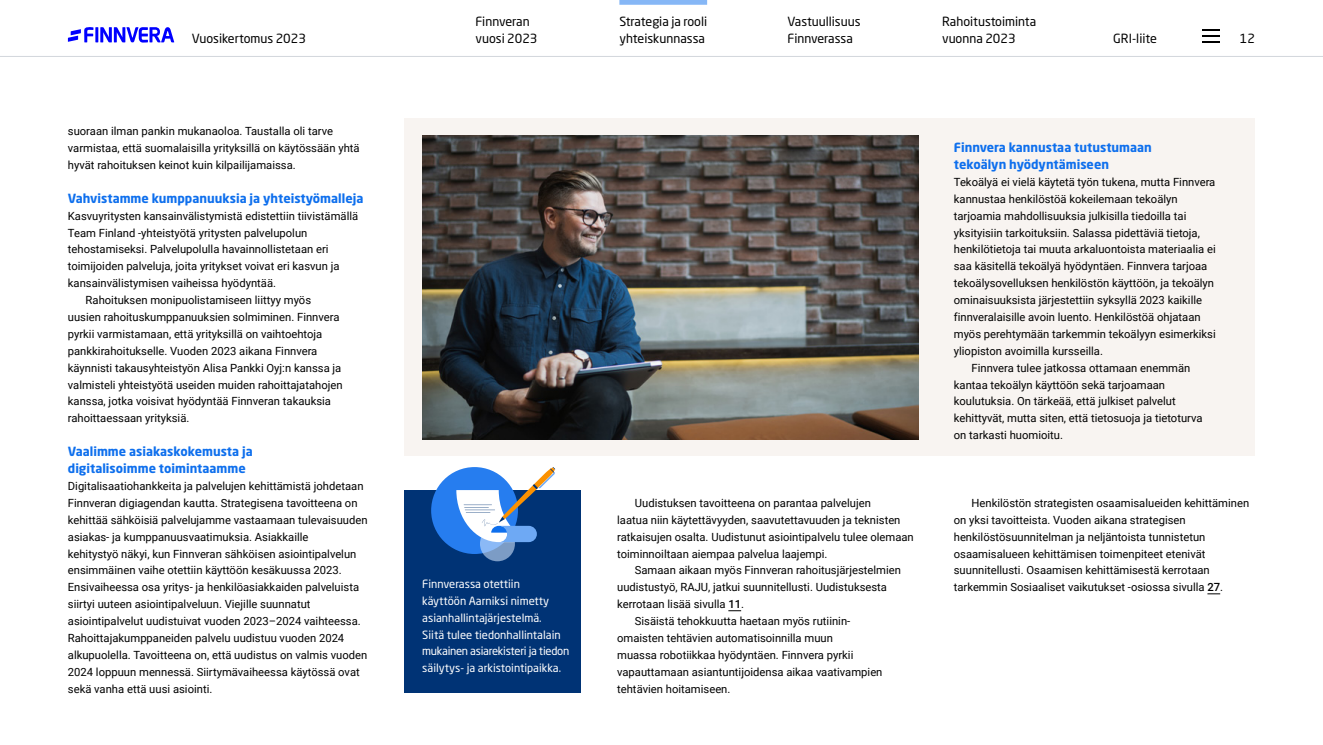
<style>
.page{position:relative;width:1323px;height:745px;background:#fff}
.page>*{position:absolute;margin:0;border:0;box-sizing:border-box;transform-origin:0 0}
.t1{font:700 12.5px/16.9px "Neo Sans Std";color:#0e6fed}
.t2{font:12.5px/16.2px "Neo Sans Std";color:#000}
.t3{font:11.25px/16.9px "Roboto";color:#000}
.t4{font:11.25px/16.9px "Neo Sans Std";color:#fff}
.s1{font-weight:500}
</style>
<div class="page">
<svg style="left:728px;top:610px;width:13px;height:1px"></svg>
<div style="left:405px;top:118px;width:850px;height:338px;background:#f8f4f1"></div>
<img style="left:422px;top:135px;width:496px;height:304px">
<div style="left:405px;top:490px;width:176px;height:202px;background:#003375"></div>
<div style="left:431px;top:467px;width:87px;height:86px;background:#267def;border-radius:50%"></div>
<svg style="left:480px;top:526px;width:35px;height:35px"></svg>
<svg style="left:456px;top:467px;width:99px;height:74px"></svg>
<hr style="left:465px;top:509px;width:30px;height:1px;background:#6685ac">
<svg style="left:1207px;top:593px;width:13px;height:1px"></svg>
<hr style="left:0;top:56px;width:1323px;height:1px;background:#d2d7dc">
<svg style="left:68px;top:27px;width:106px;height:16px"></svg>
<svg style="left:1202px;top:30px;width:17px;height:13px"></svg>
<div style="left:619px;top:0;width:88px;height:5px;background:#86b7f6"></div>
<p class="t2" style="left:475px;top:13px;width:64px">Finnveran vuosi 2023</p>
<p class="t2" style="left:787px;top:13px;width:75px">Vastuullisuus<br>Finnverassa</p>
<p class="t2" style="left:619px;top:13px;width:89px">Strategia ja rooli yhteiskunnassa</p>
<p class="t2" style="left:942px;top:13px;width:96px">Rahoitustoiminta vuonna 2023</p>
<p class="t2" style="left:192px;top:30px;width:116px">Vuosikertomus 2023</p>
<p class="t2" style="left:1113px;top:30px;width:45px">GRI-liite</p>
<p class="t2" style="left:1240px;top:30px;width:17px">12</p>
<p class="t3" style="left:68px;top:122px;width:293px">suoraan ilman pankin mukanaoloa. Taustalla oli tarve varmistaa, että suomalaisilla yrityksillä on käytössään yhtä hyvät rahoituksen keinot kuin kilpailijamaissa.</p>
<p class="t1" style="left:68px;top:189px;width:297px">Vahvistamme kumppanuuksia ja yhteistyömalleja</p>
<p class="t3" style="left:68px;top:207px;width:292px">Kasvuyritysten kansainvälistymistä edistettiin tiivistämällä</p>
<p class="t3" style="left:68px;top:223px;width:241px">Team Finland -yhteistyötä yritysten palvelupolun</p>
<p class="t3" style="left:68px;top:240px;width:262px">tehostamiseksi. Palvelupolulla havainnollistetaan eri</p>
<p class="t3" style="left:68px;top:257px;width:273px">toimijoiden palveluja, joita yritykset voivat eri kasvun ja</p>
<p class="t3" style="left:68px;top:274px;width:210px">kansainvälistymisen vaiheissa hyödyntää.</p>
<p class="t3" style="left:86px;top:291px;width:227px">Rahoituksen monipuolistamiseen liittyy myös</p>
<p class="t3" style="left:68px;top:308px;width:273px">uusien rahoituskumppanuuksien solmiminen. Finnvera</p>
<p class="t3" style="left:68px;top:325px;width:256px">pyrkii varmistamaan, että yrityksillä on vaihtoehtoja</p>
<p class="t3" style="left:68px;top:342px;width:251px">pankkirahoitukselle. Vuoden 2023 aikana Finnvera</p>
<p class="t3" style="left:68px;top:358px;width:275px">käynnisti takausyhteistyön Alisa Pankki Oyj:n kanssa ja</p>
<p class="t3" style="left:68px;top:375px;width:276px">valmisteli yhteistyötä useiden muiden rahoittajatahojen</p>
<p class="t3" style="left:68px;top:392px;width:265px">kanssa, jotka voisivat hyödyntää Finnveran takauksia</p>
<p class="t3" style="left:68px;top:409px;width:123px">rahoittaessaan yrityksiä.</p>
<p class="t1" style="left:68px;top:442px;width:186px">Vaalimme asiakaskokemusta ja digitalisoimme toimintaamme</p>
<p class="t3" style="left:68px;top:477px;width:301px">Digitalisaatiohankkeita ja palvelujen kehittämistä johdetaan Finnveran digiagendan kautta. Strategisena tavoitteena on kehittää sähköisiä palvelujamme vastaamaan tulevaisuuden asiakas- ja kumppanuusvaatimuksia. Asiakkaille<br>kehitystyö näkyi, kun Finnveran sähköisen asiointipalvelun ensimmäinen vaihe otettiin käyttöön kesäkuussa 2023.<br>Ensivaiheessa osa yritys- ja henkilöasiakkaiden palveluista siirtyi uuteen asiointipalveluun. Viejille suunnatut asiointipalvelut uudistuivat vuoden 2023–2024 vaihteessa.<br>Rahoittajakumppaneiden palvelu uudistuu vuoden 2024 alkupuolella. Tavoitteena on, että uudistus on valmis vuoden 2024 loppuun mennessä. Siirtymävaiheessa käytössä ovat sekä vanha että uusi asiointi.</p>
<p class="t4" style="left:422px;top:574px;width:148px">Finnverassa otettiin<br>käyttöön Aarniksi nimetty asianhallintajärjestelmä.<br>Siitä tulee tiedonhallintalain mukainen asiarekisteri ja tiedon säilytys- ja arkistointipaikka.</p>
<p class="t3" style="left:617px;top:493px;width:298px;text-indent:18px">Uudistuksen tavoitteena on parantaa palvelujen<br>laatua niin käytettävyyden, saavutettavuuden ja teknisten ratkaisujen osalta. Uudistunut asiointipalvelu tulee olemaan toiminnoiltaan aiempaa palvelua laajempi.</p>
<p class="t3" style="left:635px;top:561px;width:268px">Samaan aikaan myös Finnveran rahoitusjärjestelmien</p>
<p class="t3" style="left:617px;top:578px;width:271px">uudistustyö, RAJU, jatkui suunnitellusti. Uudistuksesta</p>
<p class="t3" style="left:617px;top:595px;width:128px">kerrotaan lisää sivulla <span class="s1">11</span>.</p>
<p class="t3" style="left:635px;top:612px;width:217px">Sisäistä tehokkuutta haetaan myös rutiinin-</p>
<p class="t3" style="left:617px;top:628px;width:217px">omaisten tehtävien automatisoinnilla muun</p>
<p class="t3" style="left:617px;top:645px;width:238px">muassa robotiikkaa hyödyntäen. Finnvera pyrkii</p>
<p class="t3" style="left:617px;top:662px;width:267px">vapauttamaan asiantuntijoidensa aikaa vaativampien</p>
<p class="t3" style="left:617px;top:679px;width:115px">tehtävien hoitamiseen.</p>
<p class="t1" style="left:954px;top:138px;width:200px">Finnvera kannustaa tutustumaan tekoälyn hyödyntämiseen</p>
<p class="t3" style="left:954px;top:173px;width:263px">Tekoälyä ei vielä käytetä työn tukena, mutta Finnvera</p>
<p class="t3" style="left:954px;top:190px;width:225px">kannustaa henkilöstöä kokeilemaan tekoälyn</p>
<p class="t3" style="left:954px;top:207px;width:234px">tarjoamia mahdollisuuksia julkisilla tiedoilla tai</p>
<p class="t3" style="left:954px;top:223px;width:248px">yksityisiin tarkoituksiin. Salassa pidettäviä tietoja,</p>
<p class="t3" style="left:954px;top:240px;width:263px">henkilötietoja tai muuta arkaluontoista materiaalia ei</p>
<p class="t3" style="left:954px;top:257px;width:255px">saa käsitellä tekoälyä hyödyntäen. Finnvera tarjoaa</p>
<p class="t3" style="left:954px;top:274px;width:262px">tekoälysovelluksen henkilöstön käyttöön, ja tekoälyn</p>
<p class="t3" style="left:954px;top:291px;width:250px">ominaisuuksista järjestettiin syksyllä 2023 kaikille</p>
<p class="t3" style="left:954px;top:308px;width:248px">finnveralaisille avoin luento. Henkilöstöä ohjataan</p>
<p class="t3" style="left:954px;top:325px;width:263px">myös perehtymään tarkemmin tekoälyyn esimerkiksi</p>
<p class="t3" style="left:954px;top:342px;width:151px">yliopiston avoimilla kursseilla.</p>
<p class="t3" style="left:971px;top:358px;width:220px">Finnvera tulee jatkossa ottamaan enemmän</p>
<p class="t3" style="left:954px;top:375px;width:213px">kantaa tekoälyn käyttöön sekä tarjoamaan</p>
<p class="t3" style="left:954px;top:392px;width:223px">koulutuksia. On tärkeää, että julkiset palvelut</p>
<p class="t3" style="left:954px;top:409px;width:250px">kehittyvät, mutta siten, että tietosuoja ja tietoturva</p>
<p class="t3" style="left:954px;top:426px;width:111px">on tarkasti huomioitu.</p>
<p class="t3" style="left:954px;top:493px;width:297px;text-indent:18px">Henkilöstön strategisten osaamisalueiden kehittäminen on yksi tavoitteista. Vuoden aikana strategisen henkilöstösuunnitelman ja neljäntoista tunnistetun osaamisalueen kehittämisen toimenpiteet etenivät suunnitellusti. Osaamisen kehittämisestä kerrotaan tarkemmin Sosiaaliset vaikutukset -osiossa sivulla <span class="s1">27</span>.</p>
</div>
